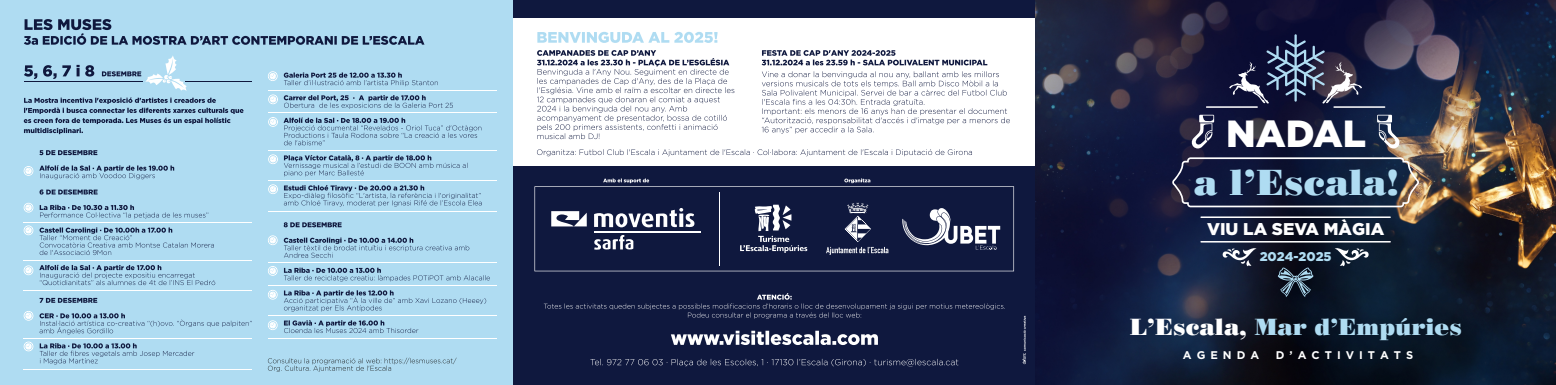
<style>
.page{position:relative;width:1556px;height:385px;background:#fff}
.page>*{position:absolute;margin:0;border:0;box-sizing:border-box;transform-origin:0 0}
.t1{font:900 37.71px "Gotham";color:#fff}
.t2{font:36.23px "Poster Bodoni BT";color:#afdcf2}
.t3{font:23.36px "Poster Bodoni BT";color:#afdcf2}
.t4{font:900 16.97px "Gotham";color:#fff}
.t5{font:900 12.69px "Gotham";color:#afdcf2}
.t6{font:700 11.11px "Gotham";letter-spacing:.45em;color:#fff}
.s1{color:#fff}
</style>
<div class="page">
<img style="left:1034px;top:0;width:521px;height:384px">
<div style="left:0;top:0;width:513px;height:384px;background:#afdcf2"></div>
<div style="left:513px;top:0;width:521px;height:384px;background:#0f183e"></div>
<svg style="left:590px;top:358px;width:368px;height:8px"></svg>
<svg style="left:671px;top:330px;width:206px;height:15px"></svg>
<svg style="left:1022px;top:315px;width:3px;height:49px"></svg>
<svg style="left:543px;top:293px;width:461px;height:25px"></svg>
<div style="left:513px;top:18px;width:521px;height:148px;background:#fff"></div>
<svg style="left:537px;top:50px;width:197px;height:89px"></svg>
<svg style="left:761px;top:50px;width:226px;height:15px"></svg>
<svg style="left:1376px;top:115px;width:23px;height:33px"></svg>
<svg style="left:1191px;top:115px;width:22px;height:33px"></svg>
<svg style="left:1171px;top:157px;width:248px;height:50px;background:#272e48"></svg>
<hr style="left:1200px;top:216px;width:190px;height:2px;background:#fff">
<hr style="left:1200px;top:241px;width:190px;height:1px;background:#fff">
<svg style="left:1277px;top:267px;width:36px;height:30px"></svg>
<hr style="left:1205px;top:106px;width:52px;height:2px;background:#fff">
<hr style="left:1333px;top:106px;width:52px;height:2px;background:#fff">
<svg style="left:1229px;top:34px;width:132px;height:70px;background:#333756"></svg>
<svg style="left:761px;top:71px;width:248px;height:62px"></svg>
<svg style="left:603px;top:178px;width:46px;height:5px"></svg>
<svg style="left:844px;top:178px;width:26px;height:5px"></svg>
<svg style="left:534px;top:186px;width:480px;height:85px"></svg>
<svg style="left:740px;top:204px;width:67px;height:49px"></svg>
<svg style="left:826px;top:202px;width:62px;height:53px"></svg>
<svg style="left:902px;top:208px;width:98px;height:42px"></svg>
<hr style="left:719px;top:192px;width:1px;height:73px;background:#fff">
<svg style="left:537px;top:32px;width:180px;height:11px"></svg>
<svg style="left:1334px;top:245px;width:35px;height:21px"></svg>
<svg style="left:1221px;top:245px;width:35px;height:21px"></svg>
<svg style="left:24px;top:65px;width:70px;height:14px"></svg>
<hr style="left:24px;top:81px;width:118px;height:1px;background:#0f183e">
<svg style="left:24px;top:97px;width:219px;height:37px"></svg>
<svg style="left:24px;top:166px;width:9px;height:10px"></svg>
<svg style="left:39px;top:150px;width:135px;height:29px"></svg>
<svg style="left:24px;top:19px;width:400px;height:26px"></svg>
<svg style="left:102px;top:55px;width:85px;height:36px"></svg>
<hr style="left:186px;top:81px;width:66px;height:1px;background:#0f183e">
<svg style="left:39px;top:189px;width:176px;height:96px"></svg>
<hr style="left:24px;top:222px;width:228px;height:1px;background:#fff">
<hr style="left:24px;top:260px;width:228px;height:1px;background:#fff">
<hr style="left:24px;top:289px;width:228px;height:1px;background:#fff">
<svg style="left:24px;top:203px;width:9px;height:9px"></svg>
<svg style="left:24px;top:225px;width:9px;height:10px"></svg>
<svg style="left:24px;top:265px;width:9px;height:10px"></svg>
<svg style="left:40px;top:297px;width:212px;height:67px"></svg>
<hr style="left:24px;top:338px;width:228px;height:1px;background:#fff">
<hr style="left:24px;top:368px;width:228px;height:1px;background:#fff">
<svg style="left:24px;top:311px;width:9px;height:9px"></svg>
<svg style="left:24px;top:341px;width:9px;height:10px"></svg>
<hr style="left:268px;top:90px;width:228px;height:1px;background:#fff">
<hr style="left:268px;top:112px;width:228px;height:1px;background:#fff">
<hr style="left:268px;top:150px;width:228px;height:1px;background:#fff">
<hr style="left:268px;top:180px;width:228px;height:1px;background:#fff">
<hr style="left:268px;top:211px;width:228px;height:1px;background:#fff">
<svg style="left:268px;top:71px;width:214px;height:135px"></svg>
<svg style="left:284px;top:222px;width:206px;height:111px"></svg>
<hr style="left:268px;top:262px;width:228px;height:1px;background:#fff">
<hr style="left:268px;top:285px;width:228px;height:1px;background:#fff">
<svg style="left:268px;top:235px;width:10px;height:10px"></svg>
<svg style="left:268px;top:266px;width:10px;height:9px"></svg>
<hr style="left:268px;top:315px;width:228px;height:1px;background:#fff">
<hr style="left:268px;top:338px;width:228px;height:1px;background:#fff">
<svg style="left:268px;top:290px;width:10px;height:9px"></svg>
<svg style="left:268px;top:320px;width:10px;height:10px"></svg>
<svg style="left:268px;top:357px;width:188px;height:14px"></svg>
<svg style="left:537px;top:149px;width:435px;height:7px"></svg>
<h1 class="t1" style="left:1225px;top:112px;width:141px">NADAL</h1>
<h2 class="t2" style="left:1193px;top:160px;width:207px">a l’Escala!</h2>
<p class="t4" style="left:1206px;top:219px;width:178px">VIU LA SEVA MÀGIA</p>
<p class="t5" style="left:1259px;top:249px;width:73px">2024‑2025</p>
<p class="t3" style="left:1129px;top:312px;width:334px"><span class="s1">L’Escala,</span> Mar d’Empúries</p>
<p class="t6" style="left:1182px;top:348px;width:78px">AGENDA</p>
<p class="t6" style="left:1275px;top:348px;width:139px">D’ACTIVITATS</p>
</div>
